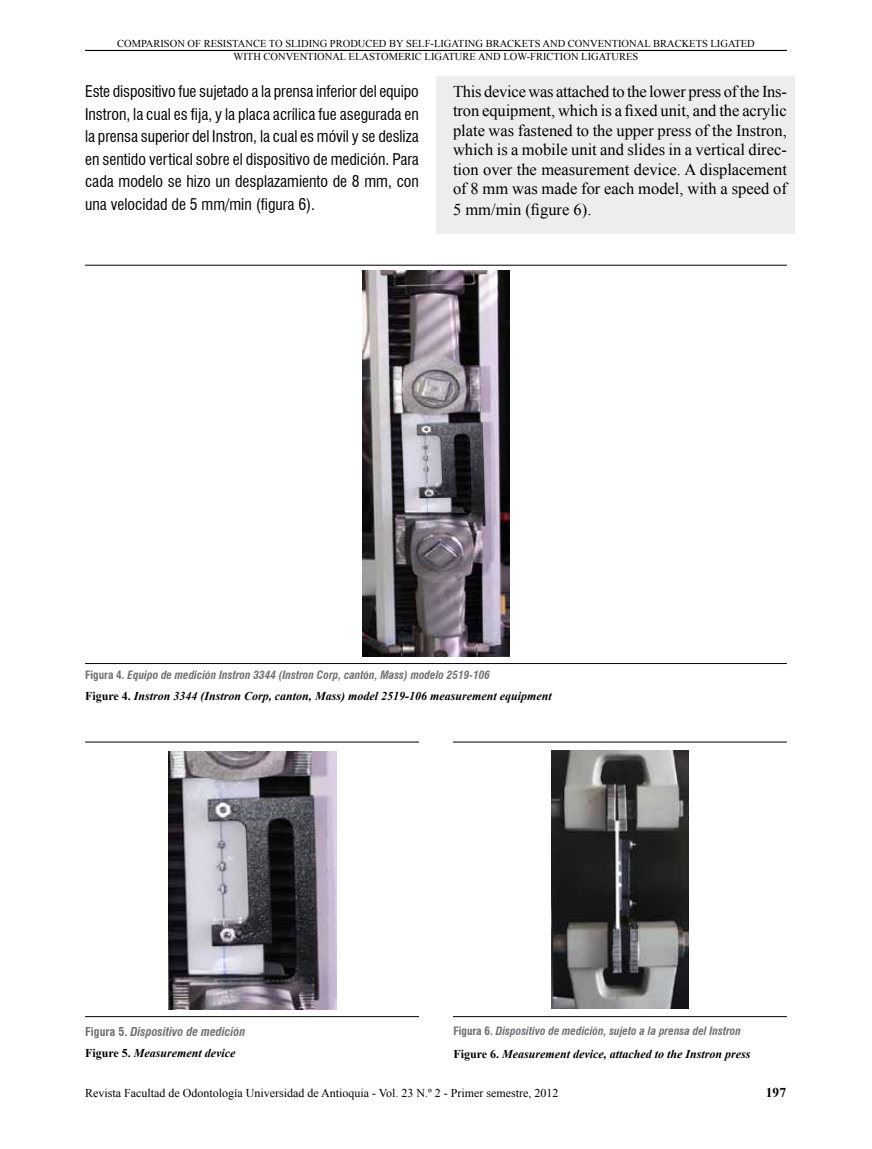
<style>
.page{position:relative;width:872px;height:1149px;background:#fff}
.page>*{position:absolute;margin:0;border:0;box-sizing:border-box;transform-origin:0 0}
.t1{font:16.5px/19.5px "Times New Roman";color:#000;text-align:justify}
.t2{font:condensed 15.75px/22.5px "Swiss 721 BT";color:#000;text-align:justify}
.t3{font:700 13.5px "Times New Roman";color:#000}
.t4{font:italic 700 12px "Times New Roman";color:#000}
.t5{font:12px "Times New Roman";color:#000}
.t6{font:italic 700 condensed 12px "Swiss 721 BT";color:#6d6e71}
.t7{font:italic 700 condensed 11.25px "Swiss 721 BT";color:#6d6e71}
.t8{font:10.5px/12.6px "Times New Roman";color:#000;text-align:center}
.s1{font-style:normal}
</style>
<div class="page">
<hr style="left:85px;top:50px;width:702px;height:1px;background:#000">
<div style="left:436px;top:77px;width:358px;height:157px;background:#ededee"></div>
<hr style="left:85px;top:265px;width:702px;height:1px;background:#000">
<hr style="left:85px;top:1015px;width:334px;height:1px;background:#000">
<hr style="left:453px;top:1015px;width:334px;height:1px;background:#000">
<hr style="left:85px;top:741px;width:334px;height:1px;background:#000">
<hr style="left:453px;top:741px;width:334px;height:1px;background:#000">
<hr style="left:85px;top:663px;width:702px;height:1px;background:#000">
<img style="left:362px;top:270px;width:148px;height:386px">
<img style="left:168px;top:751px;width:168px;height:257px">
<img style="left:552px;top:750px;width:136px;height:258px">
<p class="t8" style="left:117px;top:37px;width:639px">COMPARISON OF RESISTANCE TO SLIDING PRODUCED BY SELF-LIGATING BRACKETS AND CONVENTIONAL BRACKETS LIGATED<br>WITH CONVENTIONAL ELASTOMERIC LIGATURE AND LOW-FRICTION LIGATURES</p>
<p class="t1" style="left:453px;top:81px;width:335px">This device was attached to the lower press of the Ins&shy;tron equipment, which is a fixed unit, and the acrylic plate was fastened to the upper press of the Instron, which is a mobile unit and slides in a vertical direc&shy;tion over the measurement device. A displacement of 8 mm was made for each model, with a speed of</p>
<p class="t1" style="left:453px;top:199px;width:140px">5 mm/min (figure 6).</p>
<p class="t2" style="left:85px;top:80px;width:335px">Este dispositivo fue sujetado a la prensa inferior del equipo Instron, la cual es fija, y la placa acrílica fue asegurada en la prensa superior del Instron, la cual es móvil y se desliza en sentido vertical sobre el dispositivo de medición. Para cada modelo se hizo un desplazamiento de 8 mm, con una velocidad de 5 mm/min (figura 6).</p>
<p class="t7" style="left:85px;top:667px;width:406px"><span class="s1">Figura 4.</span> Equipo de medición Instron 3344 (Instron Corp, cantón, Mass) modelo 2519-106</p>
<p class="t4" style="left:85px;top:687px;width:468px"><span class="s1">Figure 4.</span> Instron 3344 (Instron Corp, canton, Mass) model 2519-106 measurement equipment</p>
<p class="t6" style="left:85px;top:1023px;width:162px"><span class="s1">Figura 5.</span> Dispositivo de medición</p>
<p class="t4" style="left:85px;top:1044px;width:152px"><span class="s1">Figure 5.</span> Measurement device</p>
<p class="t7" style="left:453px;top:1024px;width:289px"><span class="s1">Figura 6.</span> Dispositivo de medición, sujeto a la prensa del Instron</p>
<p class="t4" style="left:453px;top:1045px;width:299px"><span class="s1">Figure 6.</span> Measurement device, attached to the Instron press</p>
<p class="t5" style="left:85px;top:1084px;width:475px">Revista Facultad de Odontología Universidad de Antioquia - Vol. 23 N.º 2 - Primer semestre, 2012</p>
<p class="t3" style="left:766px;top:1082px;width:22px">197</p>
</div>
